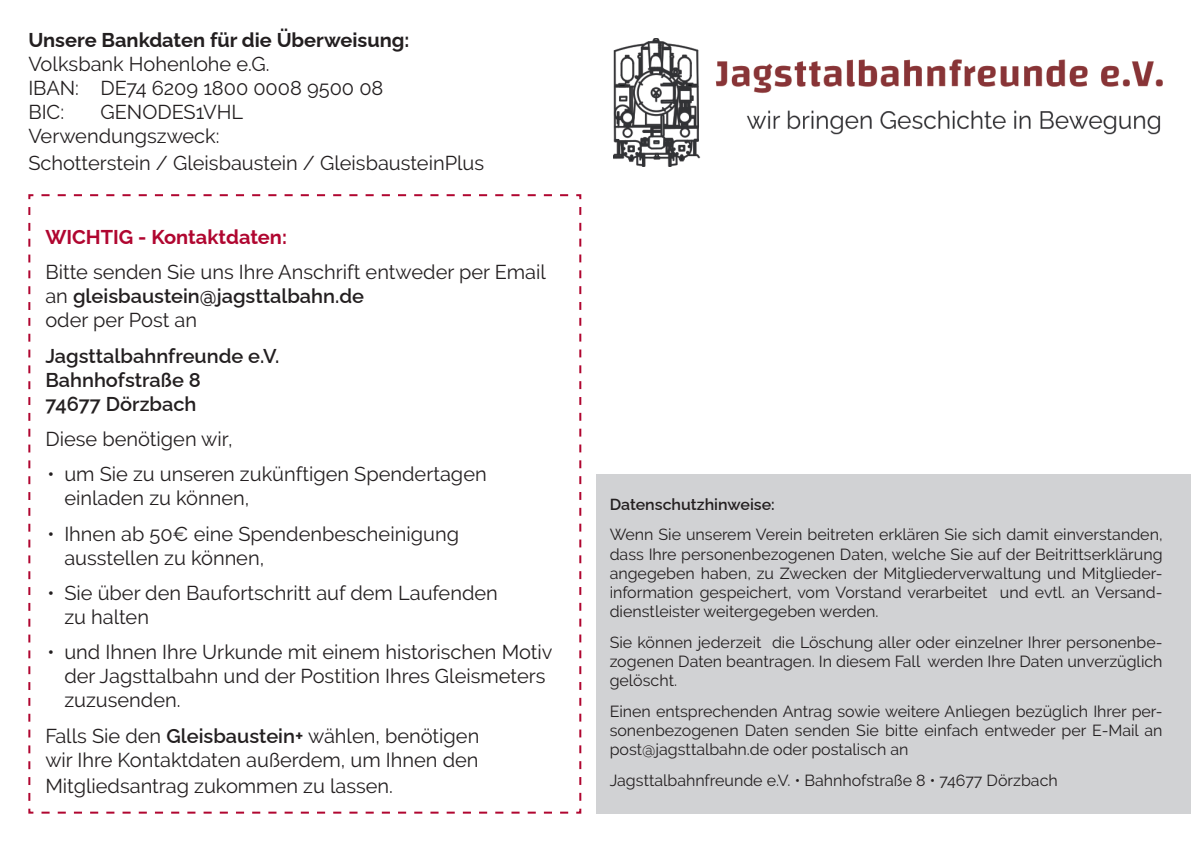
<style>
.page{position:relative;width:1191px;height:842px;background:#fff}
.page>*{position:absolute;margin:0;border:0;box-sizing:border-box;transform-origin:0 0}
.t1{font:20px/24px "Raleway";color:#231f20}
.t2{font:100 20px/24px "Raleway";color:#231f20}
.t3{font:100 20px "Raleway";color:#b00630}
.t4{font:16px/19.2px "Raleway";color:#231f20;text-align:justify}
.t5{font:100 16px "Raleway";color:#231f20}
.s1{font-weight:100}
</style>
<div class="page">
<div style="left:596px;top:474px;width:595px;height:340px;background:#d1d2d4"></div>
<img style="left:613px;top:38px;width:549px;height:129px">
<svg style="left:28px;top:194px;width:554px;height:620px"></svg>
<p class="t2" style="left:28px;top:26px;width:383px">Unsere Bankdaten für die Überweisung:</p>
<p class="t1" style="left:28px;top:52px;width:356px">Volksbank Hohenlohe e.G.<br>IBAN: DE74 6209 1800 0008 9500 08<br>BIC:</p>
<p class="t1" style="left:28px;top:100px;width:216px;text-indent:72px">GENODES1VHL<br>Verwendungszweck:</p>
<p class="t1" style="left:28px;top:150px;width:457px">Schotterstein / Gleisbaustein / GleisbausteinPlus</p>
<p class="t3" style="left:45px;top:221px;width:243px">WICHTIG - Kontaktdaten:</p>
<p class="t1" style="left:45px;top:260px;width:502px">Bitte senden Sie uns Ihre Anschrift entweder per Email an <span class="s1">gleisbaustein@jagsttalbahn.de<br></span>oder per Post an</p>
<p class="t2" style="left:45px;top:341px;width:236px">Jagsttalbahnfreunde e.V.<br>Bahnhofstraße 8<br>74677 Dörzbach</p>
<p class="t1" style="left:45px;top:427px;width:189px">Diese benötigen wir,</p>
<p class="t1" style="left:64px;top:462px;width:424px;text-indent:-17px">• um Sie zu unseren zukünftigen Spendertagen einladen zu können,</p>
<p class="t1" style="left:64px;top:522px;width:396px;text-indent:-17px">• Ihnen ab 50€ eine Spendenbescheinigung ausstellen zu können,</p>
<p class="t1" style="left:64px;top:581px;width:435px;text-indent:-17px">• Sie über den Baufortschritt auf dem Laufenden zu halten</p>
<p class="t1" style="left:64px;top:640px;width:490px;text-indent:-17px">• und Ihnen Ihre Urkunde mit einem historischen Motiv der Jagsttalbahn und der Postition Ihres Gleismeters zuzusenden.</p>
<p class="t1" style="left:45px;top:724px;width:435px">Falls Sie den <span class="s1">Gleisbaustein+</span> wählen, benötigen wir Ihre Kontaktdaten außerdem, um Ihnen den</p>
<p class="t1" style="left:45px;top:774px;width:349px">Mitgliedsantrag zukommen zu lassen.</p>
<p class="t5" style="left:609px;top:491px;width:167px">Datenschutzhinweise:</p>
<p class="t4" style="left:609px;top:525px;width:554px">Wenn Sie unserem Verein beitreten erklären Sie sich damit einverstanden, dass Ihre personenbezogenen Daten, welche Sie auf der Beitrittserklärung angegeben haben, zu Zwecken der Mitgliederverwaltung und Mitglieder&shy;information gespeichert, vom Vorstand verarbeitet und evtl. an Versand&shy;dienstleister weitergegeben werden.</p>
<p class="t4" style="left:609px;top:632px;width:554px">Sie können jederzeit die Löschung aller oder einzelner Ihrer personenbe&shy;zogenen Daten beantragen. In diesem Fall werden Ihre Daten unverzüglich gelöscht.</p>
<p class="t4" style="left:609px;top:701px;width:554px">Einen entsprechenden Antrag sowie weitere Anliegen bezüglich Ihrer per&shy;sonenbezogenen Daten senden Sie bitte einfach entweder per E-Mail an post@jagsttalbahn.de oder postalisch an</p>
<p class="t4" style="left:609px;top:770px;width:449px">Jagsttalbahnfreunde e.V. • Bahnhofstraße 8 • 74677 Dörzbach</p>
</div>
